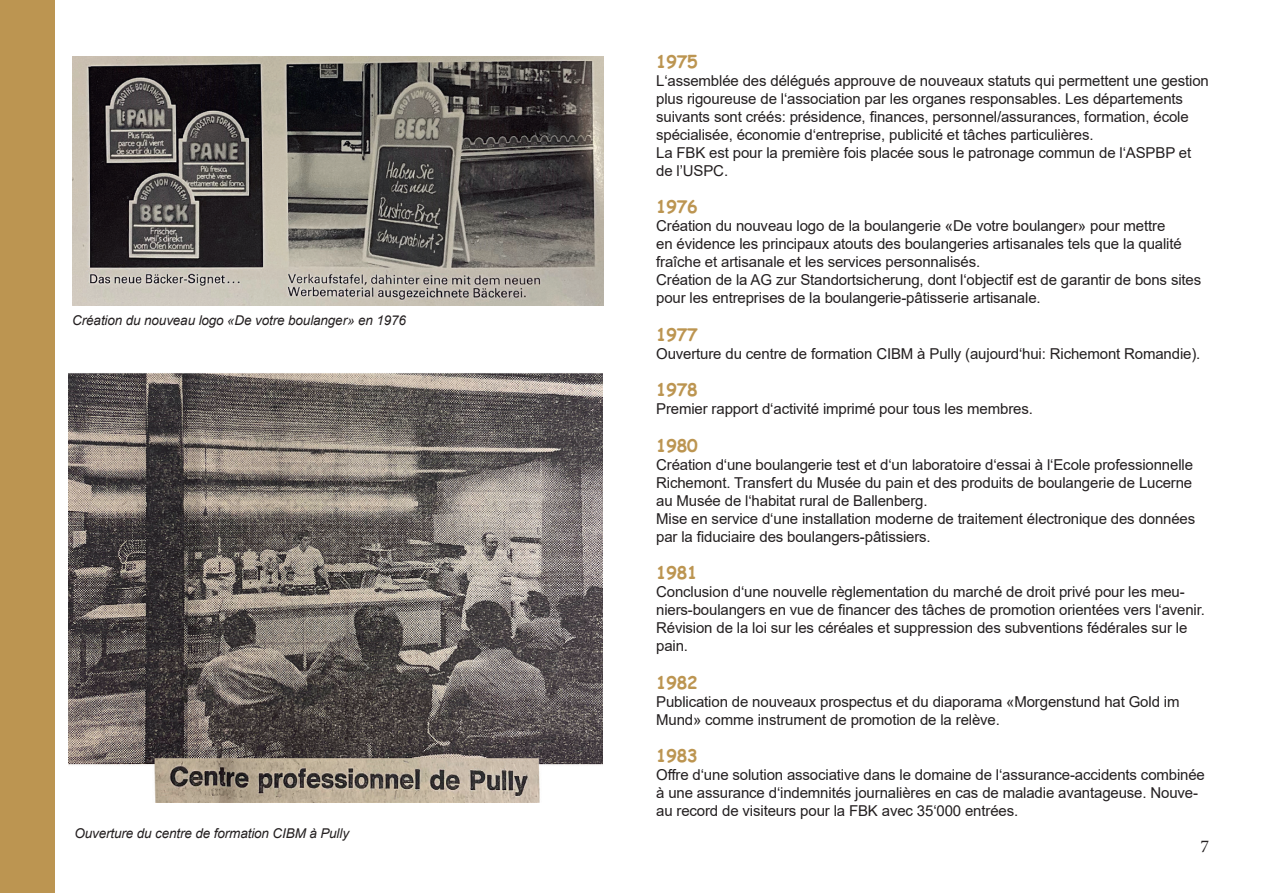
<style>
.page{position:relative;width:1263px;height:893px;background:#fff}
.page>*{position:absolute;margin:0;border:0;box-sizing:border-box;transform-origin:0 0}
.t1{font:18px "Minion Pro";color:#231f20}
.t2{font:700 17.25px "Comic Sans MS";letter-spacing:-.01em;color:#bc9551}
.t3{font:15px/18px "Arial";letter-spacing:-.01em;color:#231f20}
.t4{font:italic 13.5px "Arial";letter-spacing:-.01em;color:#231f20}
</style>
<div class="page">
<div style="left:0;top:0;width:54px;height:893px;background:#bc9551"></div>
<img style="left:68px;top:373px;width:535px;height:430px">
<img style="left:72px;top:56px;width:532px;height:249px">
<p class="t4" style="left:72px;top:312px;width:335px">Création du nouveau logo «De votre boulanger» en 1976</p>
<p class="t4" style="left:74px;top:825px;width:276px">Ouverture du centre de formation CIBM à Pully</p>
<p class="t2" style="left:656px;top:49px;width:43px">1975</p>
<p class="t3" style="left:656px;top:71px;width:554px">L‘assemblée des délégués approuve de nouveaux statuts qui permettent une gestion plus rigoureuse de l‘association par les organes responsables. Les départements suivants sont créés: présidence, finances, personnel/assurances, formation, école spécialisée, économie d‘entreprise, publicité et tâches particulières.<br>La FBK est pour la première fois placée sous le patronage commun de l‘ASPBP et de l’USPC.</p>
<p class="t2" style="left:656px;top:194px;width:43px">1976</p>
<p class="t3" style="left:656px;top:217px;width:547px">Création du nouveau logo de la boulangerie «De votre boulanger» pour mettre<br>en évidence les principaux atouts des boulangeries artisanales tels que la qualité fraîche et artisanale et les services personnalisés.<br>Création de la AG zur Standortsicherung, dont l‘objectif est de garantir de bons sites pour les entreprises de la boulangerie-pâtisserie artisanale.</p>
<p class="t2" style="left:656px;top:322px;width:43px">1977</p>
<p class="t3" style="left:656px;top:344px;width:546px">Ouverture du centre de formation CIBM à Pully (aujourd‘hui: Richemont Romandie).</p>
<p class="t2" style="left:656px;top:377px;width:43px">1978</p>
<p class="t3" style="left:656px;top:400px;width:378px">Premier rapport d‘activité imprimé pour tous les membres.</p>
<p class="t2" style="left:656px;top:433px;width:43px">1980</p>
<p class="t3" style="left:656px;top:455px;width:541px">Création d‘une boulangerie test et d‘un laboratoire d‘essai à l‘Ecole professionnelle Richemont. Transfert du Musée du pain et des produits de boulangerie de Lucerne au Musée de l‘habitat rural de Ballenberg.<br>Mise en service d‘une installation moderne de traitement électronique des données par la fiduciaire des boulangers-pâtissiers.</p>
<p class="t2" style="left:656px;top:560px;width:43px">1981</p>
<p class="t3" style="left:656px;top:583px;width:550px">Conclusion d‘une nouvelle règlementation du marché de droit privé pour les meu&shy;niers-boulangers en vue de financer des tâches de promotion orientées vers l‘avenir.<br>Révision de la loi sur les céréales et suppression des subventions fédérales sur le pain.</p>
<p class="t2" style="left:656px;top:670px;width:43px">1982</p>
<p class="t3" style="left:656px;top:692px;width:525px">Publication de nouveaux prospectus et du diaporama «Morgenstund hat Gold im<br>Mund» comme instrument de promotion de la relève.</p>
<p class="t2" style="left:656px;top:743px;width:43px">1983</p>
<p class="t3" style="left:656px;top:766px;width:550px">Offre d‘une solution associative dans le domaine de l‘assurance-accidents combinée à une assurance d‘indemnités journalières en cas de maladie avantageuse. Nouve&shy;au record de visiteurs pour la FBK avec 35‘000 entrées.</p>
<p class="t1" style="left:1200px;top:834px;width:10px">7</p>
</div>
